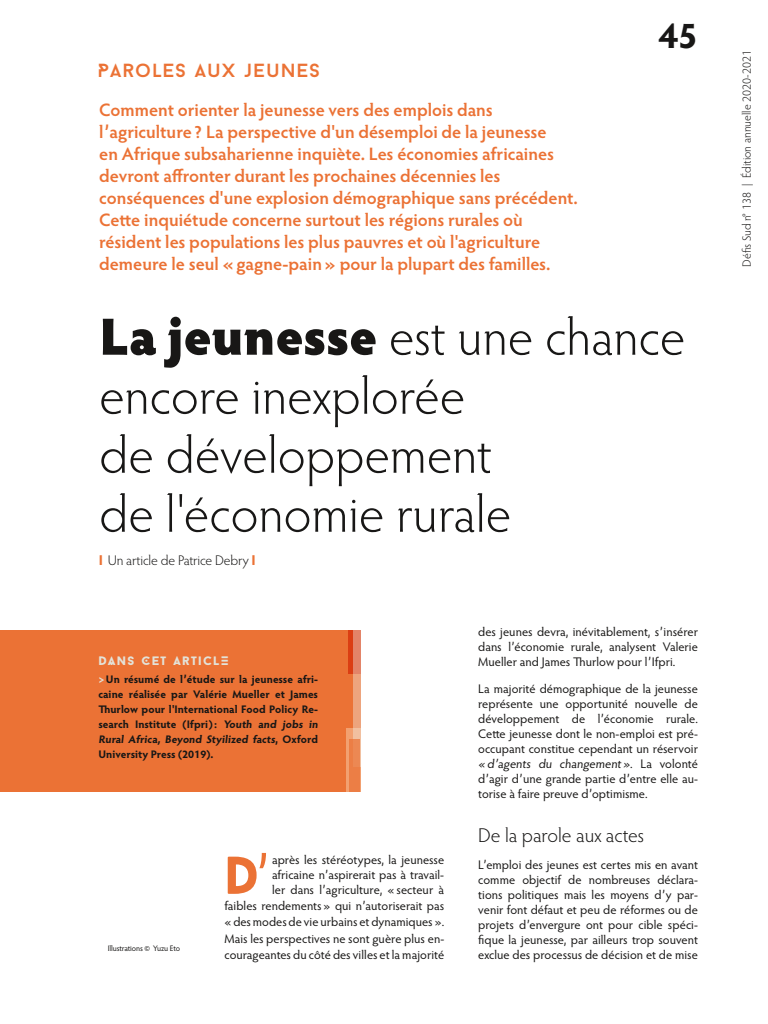
<style>
.page{position:relative;width:768px;height:1024px;background:#fff}
.page>*{position:absolute;margin:0;border:0;box-sizing:border-box;transform-origin:0 0}
.t1{font:900 53.1px "Baron Neue";color:#eb7235}
.t2{font:300 52.5px/59px "Hypatia Sans Pro";color:#181716}
.t3{font:700 36px "Hypatia Sans Pro";color:#181716}
.t4{font:300 20px "Hypatia Sans Pro";color:#181716}
.t5{font:19px "Baron Neue";letter-spacing:.05em;color:#eb7235;scale:1.05 1}
.t6{font:600 18px/22px "Hypatia Sans Pro";color:#eb7235}
.t7{font:300 14px "Hypatia Sans Pro";letter-spacing:-.01em;color:#181716}
.t8{font:12.5px/15px "Hypatia Sans Pro";color:#181716;text-align:justify}
.t9{font:900 12.4px "Baron Neue";letter-spacing:.095em;color:#e3e2d8;scale:1.05 1}
.t10{font:300 12px "Hypatia Sans Pro";color:#181716}
.t11{font:700 11px/15px "Hypatia Sans Pro";letter-spacing:.005em;color:#181716}
.t12{font:8px "Hypatia Sans Pro";letter-spacing:-.015em;color:#181716}
.s1{font-weight:900}
.s2{font-family:"Baron Neue";font-weight:900;color:#eb7235}
.s3{color:#e3e2d8}
.s4{font-family:"Hypatia Sans Pro";font-weight:400;font-size:55.4px}
</style>
<div class="page">
<div style="left:0;top:630px;width:360px;height:162px;background:#eb7235"></div>
<div style="left:346px;top:728px;width:14px;height:64px;background:#f2a070"></div>
<div style="left:348px;top:630px;width:12px;height:43px;background:#db3e13"></div>
<svg style="left:353px;top:630px;width:7px;height:109px"></svg>
<svg style="left:349px;top:739px;width:11px;height:53px"></svg>
<h3 class="t5" style="left:98px;top:59px;width:214px">PAROLES AUX JEUNES</h3>
<p class="t6" style="left:99px;top:98px;width:480px">Comment orienter la jeunesse vers des emplois dans l’agriculture? La perspective d'un désemploi de la jeunesse<br>en Afrique subsaharienne inquiète. Les économies africaines devront affronter durant les prochaines décennies les conséquences d'une explosion démographique sans précédent.<br>Cette inquiétude concerne surtout les régions rurales où résident les populations les plus pauvres et où l'agriculture demeure le seul «gagne-pain» pour la plupart des familles.</p>
<h3 class="t3" style="left:659px;top:11px;width:41px">45</h3>
<h2 class="t2" style="left:99px;top:306px;width:588px"><span class="s1">La jeunesse</span> est une chance encore inexplorée<br>de développement<br>de l'économie rurale</h2>
<p class="t7" style="left:99px;top:551px;width:158px"><span class="s2">|</span> Un article de Patrice Debry <span class="s2">|</span></p>
<p class="t9" style="left:98px;top:652px;width:126px">DANS CET ARTICLE</p>
<p class="t11" style="left:98px;top:671px;width:223px"><span class="s3">&gt;</span>Un résumé de l’étude sur la jeunesse afri&shy;caine réalisée par Valérie Mueller et James Thurlow pour l'International Food Policy Re&shy;search Institute (Ifpri): Youth and jobs in Rural Africa, Beyond Styilized facts, O x fo rd University Press (2019).</p>
<p class="t12" style="left:108px;top:943px;width:74px">Illustrations © Yuzu Eto</p>
<h1 class="t1" style="left:224px;top:841px;width:49px">D<span class="s4">’</span></h1>
<p class="t8" style="left:272px;top:852px;width:174px">après les stéréotypes, la jeunesse africaine n’aspirerait pas à travail&shy;ler dans l’agriculture, «secteur à</p>
<p class="t8" style="left:224px;top:897px;width:221px;line-height:16.2px">faibles rendements» qui n’autoriserait pas «des modes de vie urbains et dynamiques».<br>Mais les perspectives ne sont guère plus en&shy;courageantes du côté des villes et la majorité</p>
<p class="t8" style="left:478px;top:624px;width:221px">des jeunes devra, inévitablement, s’insérer dans l’économie rurale, analysent Valerie Mueller and James Thurlow pour l’Ifpri.</p>
<p class="t8" style="left:478px;top:681px;width:221px">La majorité démographique de la jeunesse représente une opportunité nouvelle de développement de l’économie rurale.<br>Cette jeunesse dont le non-emploi est pré&shy;occupant constitue cependant un réservoir «d’agents du changement». L a vo l o nté d’agir d’une grande partie d’entre elle au&shy;torise à faire preuve d’optimisme.</p>
<h3 class="t4" style="left:478px;top:822px;width:167px">De la parole aux actes</h3>
<p class="t8" style="left:478px;top:857px;width:221px">L’emploi des jeunes est certes mis en avant comme objectif de nombreuses déclara&shy;tions politiques mais les moyens d’y par&shy;venir font défaut et peu de réformes ou de projets d’envergure ont pour cible spéci&shy;fique la jeunesse, par ailleurs trop souvent exclue des processus de décision et de mise</p>
<p class="t10" style="left:739px;top:267px;width:218px;rotate:-90deg">Défis Sud n° 138 | Édition annuelle 2020-2021</p>
</div>
